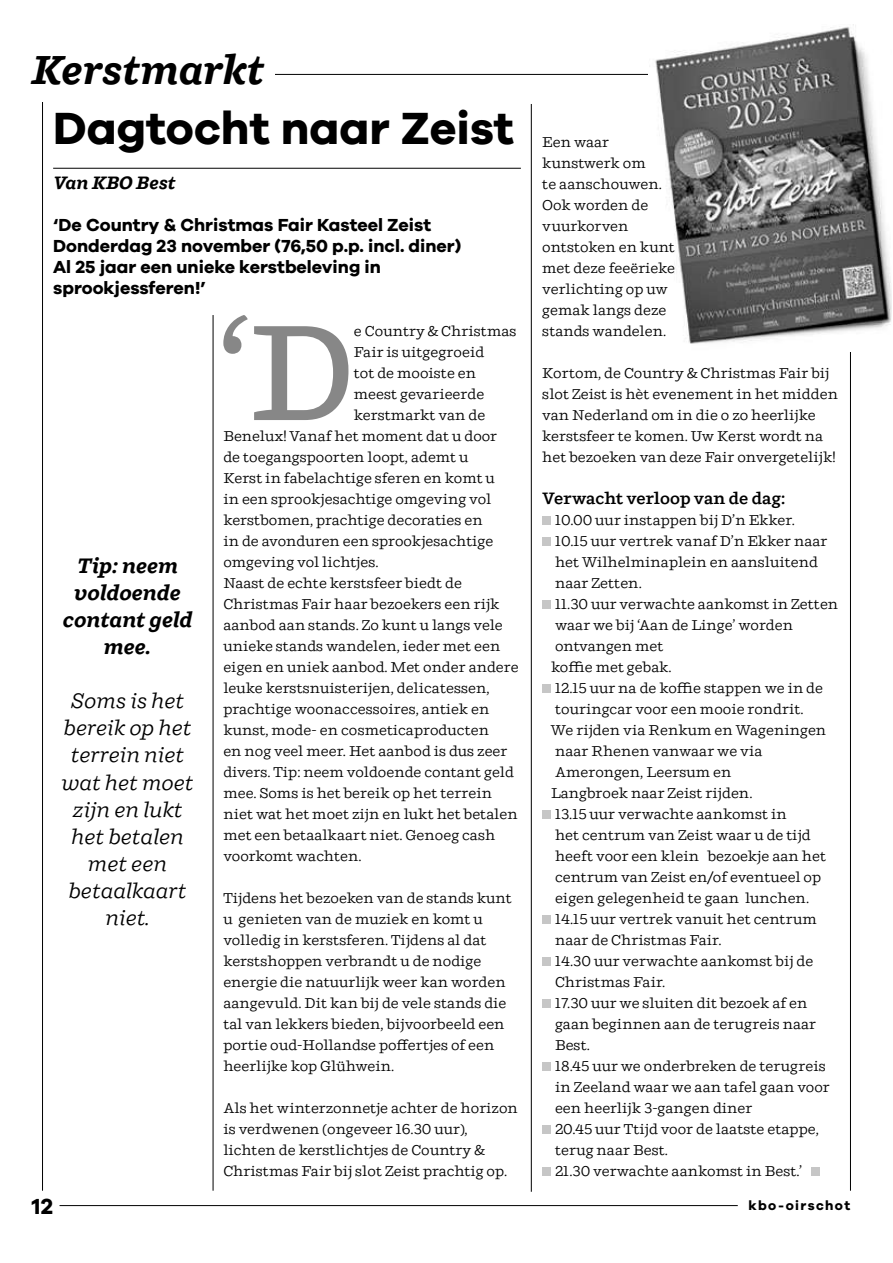
<style>
.page{position:relative;width:893px;height:1263px;background:#fff}
.page>*{position:absolute;margin:0;border:0;box-sizing:border-box;transform-origin:0 0}
.t1{font:500 136.05px "Ulises";color:#878787}
.t2{font:700 46.5px "Galano Grotesque";color:#000}
.t3{font:italic 700 40.5px "Ulises";color:#000}
.t4{font:700 22.5px "Galano Grotesque";color:#000}
.t5{font:italic 21px/27px "Ulises";color:#000;text-align:center}
.t6{font:italic 700 21px/27px "Ulises";color:#000;text-align:center}
.t7{font:700 18px/21px "Galano Grotesque";color:#000}
.t8{font:italic 700 18px "Ulises";color:#000}
.t9{font:600 16.5px "Ulises";color:#000}
.t10{font:14.25px/21px "Ulises";color:#000}
.t11{font:700 13.5px "Galano Grotesque";letter-spacing:.1em;color:#000}
</style>
<div class="page">
<hr style="left:60px;top:1205px;width:678px;height:1px;background:#000">
<hr style="left:850px;top:96px;width:1px;height:1095px;background:#000">
<hr style="left:42px;top:96px;width:1px;height:1095px;background:#000">
<hr style="left:43px;top:74px;width:807px;height:1px;background:#000">
<img style="left:648px;top:24px;width:244px;height:328px">
<div style="left:542px;top:516px;width:9px;height:9px;background:#c6c6c6"></div>
<div style="left:542px;top:537px;width:9px;height:9px;background:#c6c6c6"></div>
<div style="left:542px;top:600px;width:9px;height:9px;background:#c6c6c6"></div>
<div style="left:542px;top:684px;width:9px;height:9px;background:#c6c6c6"></div>
<div style="left:542px;top:810px;width:9px;height:9px;background:#c6c6c6"></div>
<div style="left:542px;top:915px;width:9px;height:9px;background:#c6c6c6"></div>
<div style="left:542px;top:957px;width:9px;height:9px;background:#c6c6c6"></div>
<div style="left:542px;top:999px;width:9px;height:9px;background:#c6c6c6"></div>
<div style="left:542px;top:1062px;width:9px;height:9px;background:#c6c6c6"></div>
<div style="left:542px;top:1125px;width:9px;height:9px;background:#c6c6c6"></div>
<div style="left:542px;top:1167px;width:9px;height:9px;background:#c6c6c6"></div>
<div style="left:811px;top:1167px;width:8px;height:9px;background:#c6c6c6"></div>
<hr style="left:531px;top:104px;width:1px;height:1088px;background:#000">
<hr style="left:213px;top:315px;width:1px;height:876px;background:#000">
<hr style="left:53px;top:168px;width:468px;height:1px;background:#000">
<div style="left:32px;top:38px;width:242px;height:64px;background:#fff"></div>
<h3 class="t3" style="left:32px;top:46px;width:235px">Kerstmarkt</h3>
<h2 class="t2" style="left:53px;top:100px;width:462px">Dagtocht naar Zeist</h2>
<p class="t8" style="left:53px;top:172px;width:124px">Van KBO Best</p>
<p class="t7" style="left:53px;top:214px;width:410px">‘De Country &amp; Christmas Fair Kasteel Zeist Donderdag 23 november (76,50 p.p. incl. diner)<br>Al 25 jaar een unieke kerstbeleving in sprookjessferen!’</p>
<h3 class="t6" style="left:63px;top:553px;width:131px">Tip: neem voldoende contant geld mee.</h3>
<h3 class="t5" style="left:62px;top:688px;width:133px">Soms is het bereik op het terrein niet wat het moet zijn en lukt het betalen met een betaalkaart niet.</h3>
<h3 class="t4" style="left:32px;top:1193px;width:23px">12</h3>
<h1 class="t1" style="left:216px;top:293px;width:139px">‘D</h1>
<p class="t10" style="left:354px;top:321px;width:164px">e Country &amp; Christmas</p>
<p class="t10" style="left:354px;top:342px;width:132px">Fair is uitgegroeid</p>
<p class="t10" style="left:354px;top:363px;width:124px">tot de mooiste en</p>
<p class="t10" style="left:354px;top:384px;width:132px">meest gevarieerde</p>
<p class="t10" style="left:354px;top:405px;width:133px">kerstmarkt van de</p>
<p class="t10" style="left:223px;top:426px;width:275px">Benelux! Vanaf het moment dat u door</p>
<p class="t10" style="left:223px;top:447px;width:247px">de toegangspoorten loopt, ademt u</p>
<p class="t10" style="left:223px;top:468px;width:273px">Kerst in fabelachtige sferen en komt u</p>
<p class="t10" style="left:223px;top:489px;width:269px">in een sprookjesachtige omgeving vol</p>
<p class="t10" style="left:223px;top:510px;width:261px">kerstbomen, prachtige decoraties en</p>
<p class="t10" style="left:223px;top:531px;width:272px">in de avonduren een sprookjesachtige</p>
<p class="t10" style="left:223px;top:552px;width:157px">omgeving vol lichtjes.</p>
<p class="t10" style="left:223px;top:573px;width:240px">Naast de echte kerstsfeer biedt de</p>
<p class="t10" style="left:223px;top:594px;width:278px">Christmas Fair haar bezoekers een rijk</p>
<p class="t10" style="left:223px;top:615px;width:281px">aanbod aan stands. Zo kunt u langs vele</p>
<p class="t10" style="left:223px;top:636px;width:279px">unieke stands wandelen, ieder met een</p>
<p class="t10" style="left:223px;top:657px;width:297px">eigen en uniek aanbod. Met onder andere</p>
<p class="t10" style="left:223px;top:678px;width:268px">leuke kerstsnuisterijen, delicatessen,</p>
<p class="t10" style="left:223px;top:699px;width:268px">prachtige woonaccessoires, antiek en</p>
<p class="t10" style="left:223px;top:720px;width:267px">kunst, mode- en cosmeticaproducten</p>
<p class="t10" style="left:223px;top:741px;width:286px">en nog veel meer. Het aanbod is dus zeer</p>
<p class="t10" style="left:223px;top:762px;width:292px">divers. Tip: neem voldoende contant geld</p>
<p class="t10" style="left:223px;top:783px;width:270px">mee. Soms is het bereik op het terrein</p>
<p class="t10" style="left:223px;top:804px;width:296px">niet wat het moet zijn en lukt het betalen</p>
<p class="t10" style="left:223px;top:825px;width:274px">met een betaalkaart niet. Genoeg cash</p>
<p class="t10" style="left:223px;top:846px;width:140px">voorkomt wachten.</p>
<p class="t10" style="left:223px;top:888px;width:290px">Tijdens het bezoeken van de stands kunt u genieten van de muziek en komt u volledig in kerstsferen. Tijdens al dat kerstshoppen verbrandt u de nodige energie die natuurlijk weer kan worden aangevuld. Dit kan bij de vele stands die tal van lekkers bieden, bijvoorbeeld een portie oud-Hollandse poffertjes of een heerlijke kop Glühwein.</p>
<p class="t10" style="left:223px;top:1098px;width:296px">Als het winterzonnetje achter de horizon is verdwenen (ongeveer 16.30 uur), lichten de kerstlichtjes de Country &amp; Christmas Fair bij slot Zeist prachtig op.</p>
<p class="t10" style="left:542px;top:132px;width:134px">Een waar kunstwerk om<br>te aanschouwen.<br>Ook worden de vuurkorven ontstoken en kunt met deze feeërieke verlichting op uw gemak langs deze stands wandelen.</p>
<p class="t10" style="left:542px;top:363px;width:297px">Kortom, de Country &amp; Christmas Fair bij slot Zeist is hèt evenement in het midden van Nederland om in die o zo heerlijke kerstsfeer te komen. Uw Kerst wordt na het bezoeken van deze Fair onvergetelijk!</p>
<p class="t9" style="left:542px;top:489px;width:244px">Verwacht verloop van de dag:</p>
<p class="t10" style="left:555px;top:510px;width:241px">10.00 uur instappen bij D’n Ekker.</p>
<p class="t10" style="left:555px;top:531px;width:274px">10.15 uur vertrek vanaf D’n Ekker naar</p>
<p class="t10" style="left:555px;top:552px;width:264px">het Wilhelminaplein en aansluitend</p>
<p class="t10" style="left:555px;top:573px;width:88px">naar Zetten.</p>
<p class="t10" style="left:555px;top:594px;width:285px">11.30 uur verwachte aankomst in Zetten</p>
<p class="t10" style="left:555px;top:615px;width:240px">waar we bij ‘Aan de Linge’ worden</p>
<p class="t10" style="left:555px;top:636px;width:110px">ontvangen met</p>
<p class="t10" style="left:551px;top:657px;width:122px">koffie met gebak.</p>
<p class="t10" style="left:555px;top:678px;width:270px">12.15 uur na de koffie stappen we in de</p>
<p class="t10" style="left:555px;top:699px;width:250px">touringcar voor een mooie rondrit.</p>
<p class="t10" style="left:551px;top:720px;width:277px">We rijden via Renkum en Wageningen</p>
<p class="t10" style="left:555px;top:741px;width:209px">naar Rhenen vanwaar we via</p>
<p class="t10" style="left:555px;top:762px;width:178px">Amerongen, Leersum en</p>
<p class="t10" style="left:551px;top:783px;width:203px">Langbroek naar Zeist rijden.</p>
<p class="t10" style="left:555px;top:804px;width:233px">13.15 uur verwachte aankomst in</p>
<p class="t10" style="left:555px;top:825px;width:257px">het centrum van Zeist waar u de tijd</p>
<p class="t10" style="left:555px;top:846px;width:273px">heeft voor een klein bezoekje aan het</p>
<p class="t10" style="left:555px;top:867px;width:268px">centrum van Zeist en/of eventueel op</p>
<p class="t10" style="left:555px;top:888px;width:256px">eigen gelegenheid te gaan lunchen.</p>
<p class="t10" style="left:555px;top:909px;width:263px">14.15 uur vertrek vanuit het centrum</p>
<p class="t10" style="left:555px;top:930px;width:168px">naar de Christmas Fair.</p>
<p class="t10" style="left:555px;top:951px;width:260px">14.30 uur verwachte aankomst bij de</p>
<p class="t10" style="left:555px;top:972px;width:112px">Christmas Fair.</p>
<p class="t10" style="left:555px;top:993px;width:254px">17.30 uur we sluiten dit bezoek af en</p>
<p class="t10" style="left:555px;top:1014px;width:263px">gaan beginnen aan de terugreis naar</p>
<p class="t10" style="left:555px;top:1035px;width:36px">Best.</p>
<p class="t10" style="left:555px;top:1056px;width:272px">18.45 uur we onderbreken de terugreis</p>
<p class="t10" style="left:555px;top:1077px;width:276px">in Zeeland waar we aan tafel gaan voor</p>
<p class="t10" style="left:555px;top:1098px;width:199px">een heerlijk 3-gangen diner</p>
<p class="t10" style="left:555px;top:1119px;width:265px">20.45 uur Ttijd voor de laatste etappe,</p>
<p class="t10" style="left:555px;top:1140px;width:114px">terug naar Best.</p>
<p class="t10" style="left:555px;top:1161px;width:249px">21.30 verwachte aankomst in Best.’</p>
<p class="t11" style="left:749px;top:1196px;width:103px">kbo-oirschot</p>
</div>
